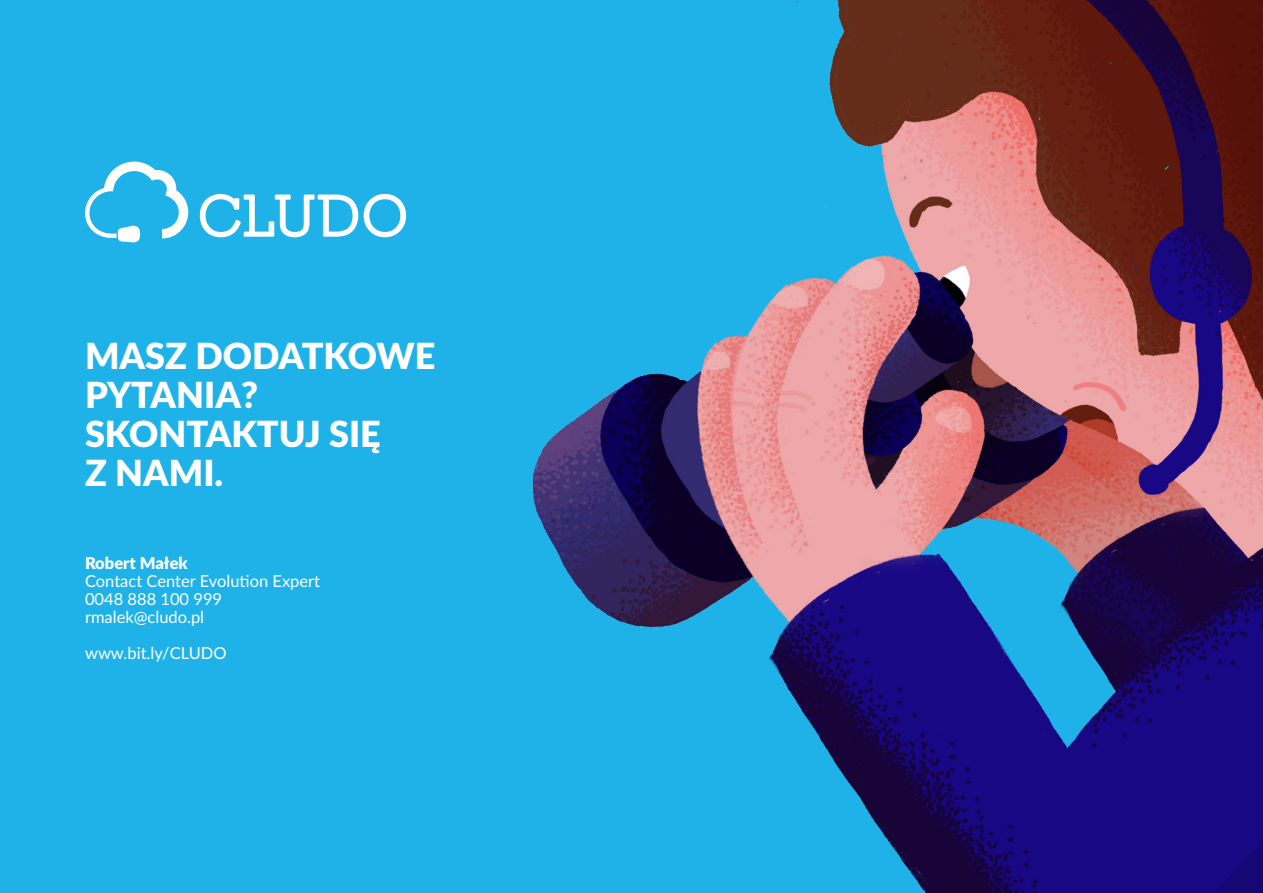
<style>
.page{position:relative;width:1263px;height:893px;background:#1fb2e8}
.page>*{position:absolute;margin:0;border:0;box-sizing:border-box;transform-origin:0 0}
.subheadline{font:900 36px "Lato";color:#fff}
.bodycopy{font:16.5px "Lato";color:#fff}
.bodycopy-2{font:900 16.5px "Lato";color:#fff}
</style>
<div class="page">
<svg style="left:85px;top:162px;width:103px;height:81px"></svg>
<svg style="left:200px;top:194px;width:158px;height:43px"></svg>
<svg style="left:364px;top:194px;width:42px;height:43px"></svg>
<img style="left:532px;top:0;width:731px;height:893px">
<p class="subheadline" style="left:85px;top:329px;width:352px">MASZ DODATKOWE</p>
<p class="subheadline" style="left:85px;top:368px;width:174px">PYTANIA?</p>
<p class="subheadline" style="left:85px;top:407px;width:297px">SKONTAKTUJ SIĘ</p>
<p class="subheadline" style="left:85px;top:446px;width:140px">Z NAMI.</p>
<p class="bodycopy-2" style="left:85px;top:551px;width:104px">Robert Małek</p>
<p class="bodycopy" style="left:85px;top:569px;width:237px">Contact Center Evolution Expert</p>
<p class="bodycopy" style="left:85px;top:587px;width:139px">0048 888 100 999</p>
<p class="bodycopy" style="left:85px;top:605px;width:121px">rmalek@cludo.pl</p>
<p class="bodycopy" style="left:85px;top:641px;width:143px">www.bit.ly/CLUDO</p>
</div>
